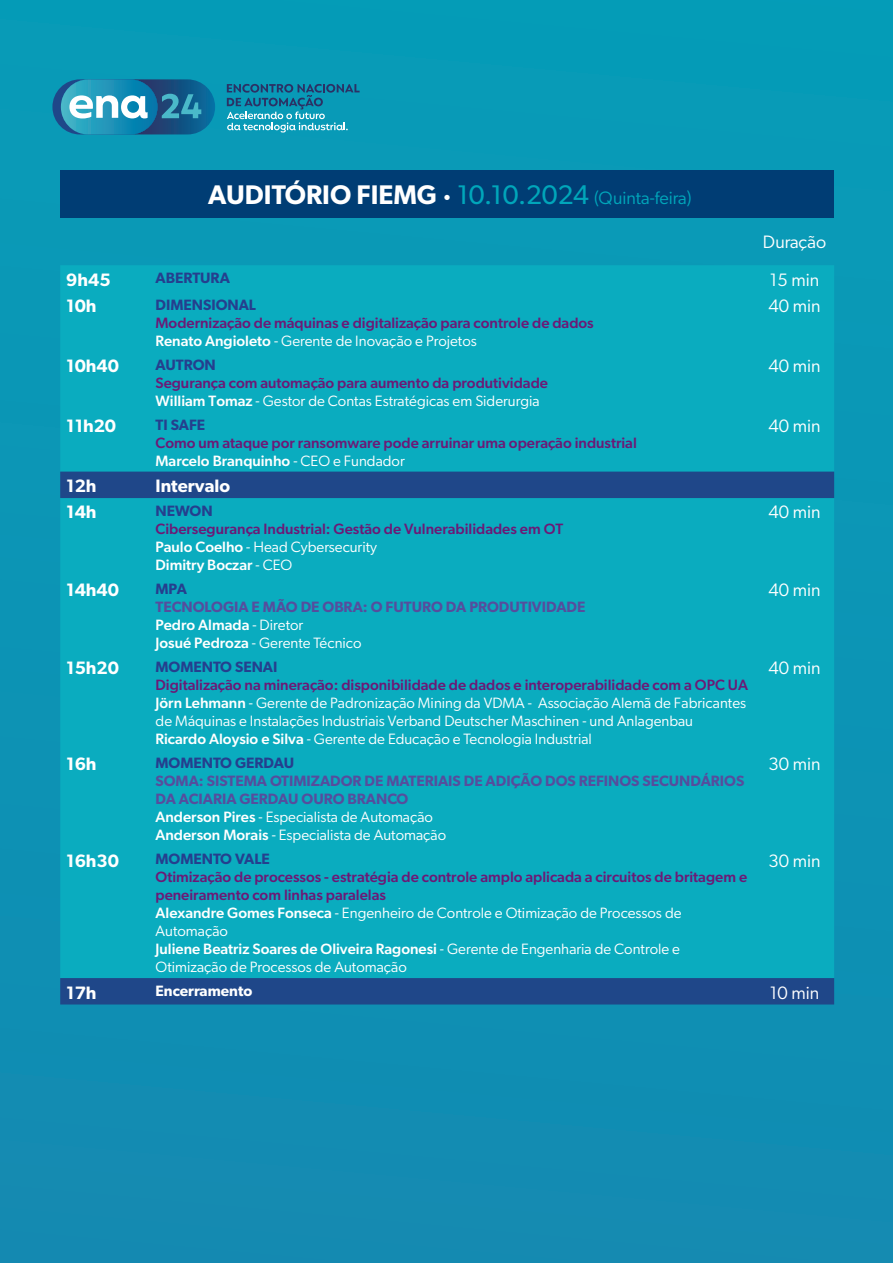
<style>
.page{position:relative;width:893px;height:1263px;background:#0d91b4}
.page>*{position:absolute;margin:0;border:0;box-sizing:border-box;transform-origin:0 0}
.t1{font:600 27px "Gibson";color:#fff}
.t2{font:18px "Gibson";color:#fff}
.t3{font:600 18px "Gibson";color:#fff}
.t4{font:15px/18px "Gibson";color:#fff}
.t5{font:500 15px/18px "Gibson";color:#6c1976}
.t6{font:600 15px/18px "Gibson";color:#564d9d}
.t7{font:500 15px "Gibson";color:#fff}
.t8{font:600 15px "Gibson";color:#fff}
.t9{font:600 15px "Gibson";color:#253f8e}
.s1{font-weight:400;font-size:18px}
.s2{font-weight:400;color:#01a6ba}
.s3{font-weight:400;font-size:18px;color:#01a6ba}
.s4{font-weight:600;color:#253f8e}
.s5{font-weight:500}
.s6{font-weight:400}
.s7{color:#253f8e}
</style>
<div class="page">
<svg style="left:52px;top:79px;width:163px;height:56px"></svg>
<svg style="left:227px;top:84px;width:133px;height:49px"></svg>
<div style="left:60px;top:170px;width:774px;height:47px;background:#003d74"></div>
<div style="left:60px;top:265px;width:774px;height:207px;background:#0aacbf"></div>
<svg style="left:60px;top:472px;width:774px;height:532px;background:#0ca2b9"></svg>
<p class="t1" style="left:208px;top:179px;width:485px">AUDITÓRIO FIEMG <span class="s1">•</span> <span class="s2">10.10.2024</span> <span class="s3">(Quinta-feira)</span></p>
<p class="t2" style="left:763px;top:231px;width:65px">Duração</p>
<p class="t3" style="left:66px;top:269px;width:46px">9h45</p>
<p class="t9" style="left:156px;top:269px;width:76px">ABERTURA</p>
<p class="t2" style="left:770px;top:269px;width:51px">15 min</p>
<p class="t3" style="left:66px;top:295px;width:32px">10h</p>
<p class="t5" style="left:156px;top:295px;width:440px"><span class="s4">DIMENSIONAL<br></span>Modernização de máquinas e digitalização para controle de dados</p>
<p class="t4" style="left:156px;top:331px;width:323px"><span class="s5">Renato Angioleto</span> - Gerente de Inovação e Projetos</p>
<p class="t2" style="left:768px;top:295px;width:54px">40 min</p>
<p class="t3" style="left:66px;top:355px;width:54px">10h40</p>
<p class="t5" style="left:156px;top:355px;width:394px"><span class="s4">AUTRON<br></span>Segurança com automação para aumento da produtividade</p>
<p class="t4" style="left:156px;top:391px;width:386px"><span class="s5">William Tomaz</span> - Gestor de Contas Estratégicas em Siderurgia</p>
<p class="t3" style="left:66px;top:415px;width:51px">11h20</p>
<p class="t5" style="left:156px;top:415px;width:483px"><span class="s4">TI SAFE<br></span>Como um ataque por ransomware pode arruinar uma operação industrial</p>
<p class="t7" style="left:156px;top:451px;width:251px">Marcelo Branquinho <span class="s6">- CEO e Fundador</span></p>
<p class="t3" style="left:66px;top:475px;width:32px">12h</p>
<p class="t3" style="left:156px;top:475px;width:76px">Intervalo</p>
<p class="t3" style="left:66px;top:501px;width:32px">14h</p>
<p class="t5" style="left:156px;top:502px;width:409px"><span class="s4">NEWON<br></span>Cibersegurança Industrial: Gestão de Vulnerabilidades em OT</p>
<p class="t4" style="left:156px;top:538px;width:223px"><span class="s5">Paulo Coelho</span> - Head Cybersecurity</p>
<p class="t7" style="left:156px;top:556px;width:138px">Dimitry Boczar <span class="s6">- CEO</span></p>
<p class="t3" style="left:66px;top:579px;width:54px">14h40</p>
<p class="t6" style="left:156px;top:579px;width:431px"><span class="s7">MPA<br></span>TECNOLOGIA E MÃO DE OBRA: O FUTURO DA PRODUTIVIDADE</p>
<p class="t7" style="left:156px;top:616px;width:149px">Pedro Almada <span class="s6">- Diretor</span></p>
<p class="t4" style="left:156px;top:634px;width:207px"><span class="s5">Josué Pedroza</span> - Gerente Técnico</p>
<p class="t3" style="left:66px;top:657px;width:54px">15h20</p>
<p class="t5" style="left:156px;top:658px;width:594px"><span class="s4">MOMENTO SENAI<br></span>Digitalização na mineração: disponibilidade de dados e interoperabilidade com a OPC UA</p>
<p class="t4" style="left:156px;top:694px;width:592px"><span class="s5">Jörn Lehmann</span> - Gerente de Padronização Mining da VDMA - Associação Alemã de Fabricantes de Máquinas e Instalações Industriais Verband Deutscher Maschinen - und Anlagenbau</p>
<p class="t4" style="left:156px;top:730px;width:438px"><span class="s5">Ricardo Aloysio e Silva</span> - Gerente de Educação e Tecnologia Industrial</p>
<p class="t3" style="left:66px;top:753px;width:32px">16h</p>
<p class="t6" style="left:156px;top:753px;width:590px"><span class="s7">MOMENTO GERDAU<br></span>SOMA: SISTEMA OTIMIZADOR DE MATERIAIS DE ADIÇÃO DOS REFINOS SECUNDÁRIOS<br>DA ACIARIA GERDAU OURO BRANCO</p>
<p class="t4" style="left:156px;top:808px;width:279px"><span class="s5">Anderson Pires</span> - Especialista de Automação</p>
<p class="t4" style="left:156px;top:826px;width:292px"><span class="s5">Anderson Morais</span> - Especialista de Automação</p>
<p class="t3" style="left:66px;top:849px;width:54px">16h30</p>
<p class="t5" style="left:156px;top:850px;width:593px"><span class="s4">MOMENTO VALE<br></span>Otimização de processos - estratégia de controle amplo aplicada a circuitos de britagem e peneiramento com linhas paralelas</p>
<p class="t4" style="left:156px;top:904px;width:527px"><span class="s5">Alexandre Gomes Fonseca</span> - Engenheiro de Controle e Otimização de Processos de<br>Automação</p>
<p class="t4" style="left:156px;top:940px;width:526px"><span class="s5">Juliene Beatriz Soares de Oliveira Ragonesi</span> - Gerente de Engenharia de Controle e<br>Otimização de Processos de Automação</p>
<p class="t2" style="left:768px;top:355px;width:54px">40 min</p>
<p class="t2" style="left:768px;top:415px;width:54px">40 min</p>
<p class="t2" style="left:768px;top:501px;width:54px">40 min</p>
<p class="t2" style="left:768px;top:579px;width:54px">40 min</p>
<p class="t2" style="left:768px;top:657px;width:54px">40 min</p>
<p class="t2" style="left:768px;top:753px;width:54px">30 min</p>
<p class="t2" style="left:768px;top:849px;width:54px">30 min</p>
<p class="t3" style="left:66px;top:981px;width:32px">17h</p>
<p class="t8" style="left:156px;top:982px;width:98px">Encerramento</p>
<p class="t2" style="left:770px;top:981px;width:51px">10 min</p>
</div>
